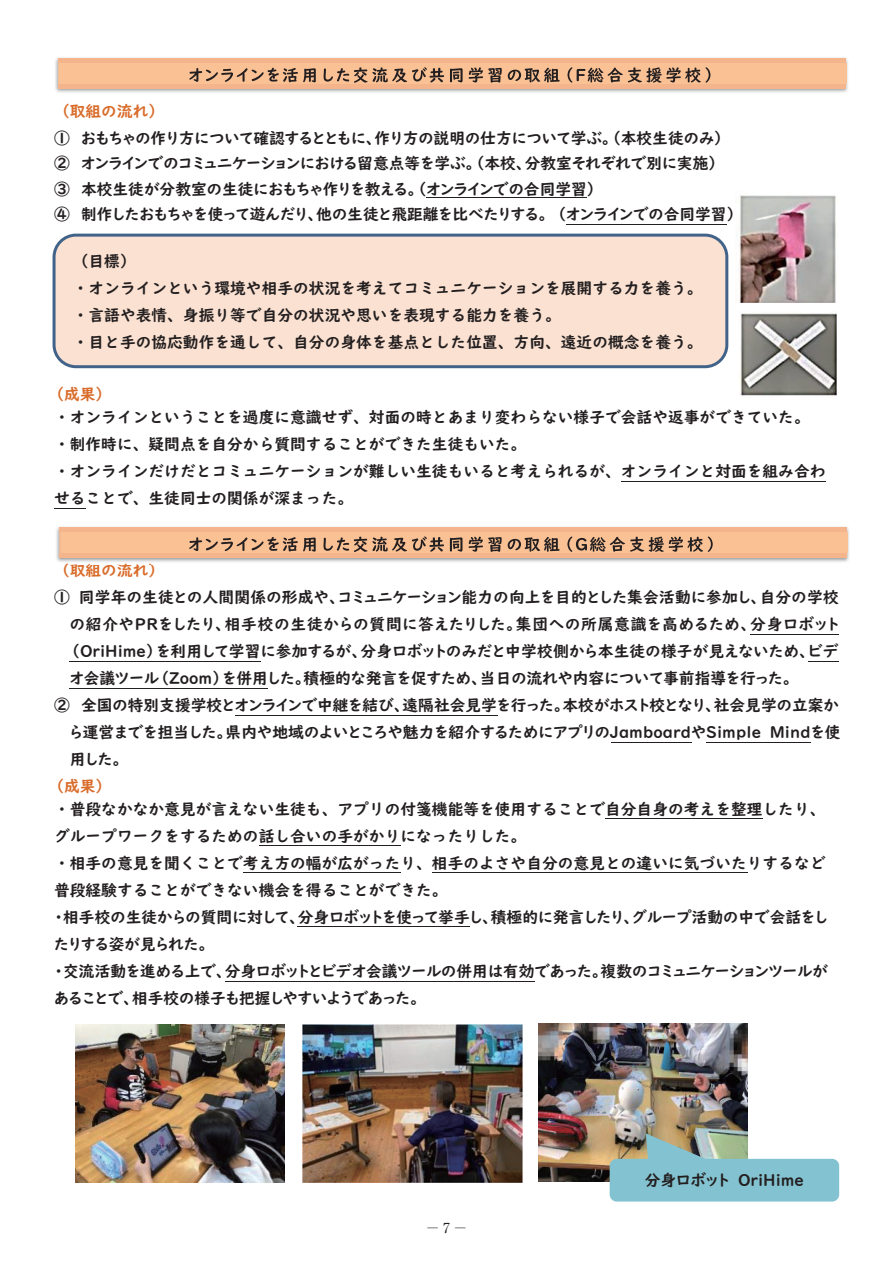
<style>
.page{position:relative;width:893px;height:1263px;background:#fff}
.page>*{position:absolute;margin:0;border:0;box-sizing:border-box;transform-origin:0 0}
.t1{font:15.75px/25.5px "UD Digi Kyokasho NK B";color:#231f20}
.t2{font:15.75px/27px "UD Digi Kyokasho N B";color:#231f20}
.t3{font:15.75px "UD Digi Kyokasho NK B";letter-spacing:.05em;color:#231f20}
.t4{font:15.75px "UD Digi Kyokasho N B";color:#d96c2b}
.t5{font:15.75px "UD Digi Kyokasho NK B";color:#d96c2b}
.t6{font:13.8px "Koz Min Pr 6 N";color:#231f20}
.s1{font-family:"Ryumin Pro"}
</style>
<div class="page">
<hr style="left:427px;top:197px;width:160px;height:1px;background:#231f20">
<hr style="left:566px;top:224px;width:161px;height:1px;background:#231f20">
<hr style="left:621px;top:481px;width:205px;height:1px;background:#231f20">
<hr style="left:54px;top:508px;width:32px;height:1px;background:#231f20">
<hr style="left:750px;top:634px;width:89px;height:1px;background:#231f20">
<hr style="left:70px;top:661px;width:191px;height:1px;background:#231f20">
<hr style="left:809px;top:661px;width:30px;height:1px;background:#231f20">
<hr style="left:70px;top:688px;width:198px;height:1px;background:#231f20">
<hr style="left:235px;top:715px;width:262px;height:1px;background:#231f20">
<hr style="left:611px;top:742px;width:81px;height:1px;background:#231f20">
<hr style="left:707px;top:742px;width:104px;height:1px;background:#231f20">
<hr style="left:605px;top:818px;width:158px;height:1px;background:#231f20">
<hr style="left:259px;top:845px;width:142px;height:1px;background:#231f20">
<hr style="left:243px;top:872px;width:158px;height:1px;background:#231f20">
<hr style="left:432px;top:872px;width:315px;height:1px;background:#231f20">
<hr style="left:298px;top:926px;width:172px;height:1px;background:#231f20">
<hr style="left:225px;top:980px;width:310px;height:1px;background:#231f20">
<img style="left:56px;top:526px;width:793px;height:38px">
<div style="left:60px;top:527px;width:787px;height:31px;background:#f4b58d"></div>
<div style="left:59px;top:533px;width:788px;height:20px;background:#fac195"></div>
<svg style="left:189px;top:536px;width:524px;height:16px"></svg>
<img style="left:55px;top:57px;width:793px;height:36px">
<div style="left:59px;top:58px;width:787px;height:31px;background:#f4b58d"></div>
<div style="left:58px;top:64px;width:788px;height:19px;background:#fac195"></div>
<svg style="left:189px;top:67px;width:521px;height:16px"></svg>
<img style="left:302px;top:1024px;width:220px;height:159px">
<img style="left:538px;top:1024px;width:210px;height:157px">
<img style="left:75px;top:1025px;width:210px;height:157px">
<div style="left:54px;top:235px;width:673px;height:132px;background:#fbe1d1;border-radius:22px"></div>
<div style="left:53px;top:234px;width:675px;height:134px;border:3px solid #426389;border-radius:22px"></div>
<img style="left:739px;top:313px;width:98px;height:83px">
<img style="left:736px;top:195px;width:100px;height:108px">
<svg style="left:610px;top:1133px;width:229px;height:68px;background:#9ac5c8"></svg>
<p class="t4" style="left:54px;top:102px;width:112px">（取組の流れ）</p>
<p class="t1" style="left:54px;top:125px;width:684px">① おもちゃの作り方について確認するとともに、作り方の説明の仕方について学ぶ。（本校生徒のみ）② オンラインでのコミュニケーションにおける留意点等を学ぶ。（本校、分教室それぞれで別に実施）③ 本校生徒が分教室の生徒におもちゃ作りを教える。（オンラインでの合同学習）<br>④ 制作したおもちゃを使って遊んだり、他の生徒と飛距離を比べたりする。（オンラインでの合同学習）</p>
<p class="t2" style="left:73px;top:247px;width:631px">（目標）<br>・オンラインという環境や相手の状況を考えてコミュニケーションを展開する力を養う。・言語や表情、身振り等で自分の状況や思いを表現する能力を養う。<br>・目と手の協応動作を通して、自分の身体を基点とした位置、方向、遠近の概念を養う。</p>
<p class="t5" style="left:54px;top:385px;width:53px">（成果）</p>
<p class="t2" style="left:54px;top:404px;width:773px">・オンラインということを過度に意識せず、対面の時とあまり変わらない様子で会話や返事ができていた。・制作時に、疑問点を自分から質問することができた生徒もいた。<br>・オンラインだけだとコミュニケーションが難しい生徒もいると考えられるが、オンラインと対面を組み合わせることで、生徒同士の関係が深まった。</p>
<p class="t4" style="left:54px;top:561px;width:112px">（取組の流れ）</p>
<p class="t1" style="left:54px;top:585px;width:786px">① 同学年の生徒との人間関係の形成や、コミュニケーション能力の向上を目的とした集会活動に参加し、自分の学校</p>
<p class="t3" style="left:70px;top:615px;width:770px">の紹介やＰＲをしたり、相手校の生徒からの質問に答えたりした。集団への所属意識を高めるため、分身ロボット</p>
<p class="t1" style="left:70px;top:639px;width:770px">（OriHime）を利用して学習に参加するが、分身ロボットのみだと中学校側から本生徒の様子が見えないため、ビデ</p>
<p class="t1" style="left:70px;top:666px;width:723px">オ会議ツール（Zoom）を併用した。積極的な発言を促すため、当日の流れや内容について事前指導を行った。</p>
<p class="t1" style="left:54px;top:693px;width:786px">② 全国の特別支援学校とオンラインで中継を結び、遠隔社会見学を行った。本校がホスト校となり、社会見学の立案か</p>
<p class="t1" style="left:70px;top:720px;width:772px">ら運営までを担当した。県内や地域のよいところや魅力を紹介するためにアプリのＪａｍｂｏａｒｄやＳｉｍｐｌｅＭｉｎｄを使</p>
<p class="t1" style="left:70px;top:747px;width:53px">用した。</p>
<p class="t5" style="left:54px;top:777px;width:53px">（成果）</p>
<p class="t2" style="left:54px;top:795px;width:773px">・普段なかなか意見が言えない生徒も、アプリの付箋機能等を使用することで自分自身の考えを整理したり、グループワークをするための話し合いの手がかりになったりした。<br>・相手の意見を聞くことで考え方の幅が広がったり、相手のよさや自分の意見との違いに気づいたりするなど普段経験することができない機会を得ることができた。</p>
<p class="t1" style="left:54px;top:903px;width:776px;line-height:27px">・相手校の生徒からの質問に対して、分身ロボットを使って挙手し、積極的に発言したり、グループ活動の中で会話をしたりする姿が見られた。<br>・交流活動を進める上で、分身ロボットとビデオ会議ツールの併用は有効であった。複数のコミュニケーションツールがあることで、相手校の様子も把握しやすいようであった。</p>
<p class="t6" style="left:426px;top:1220px;width:43px">−<span class="s1">7</span>−</p>
<p class="t1" style="left:645px;top:1167px;width:161px">分身ロボットＯｒｉＨｉｍｅ</p>
</div>
